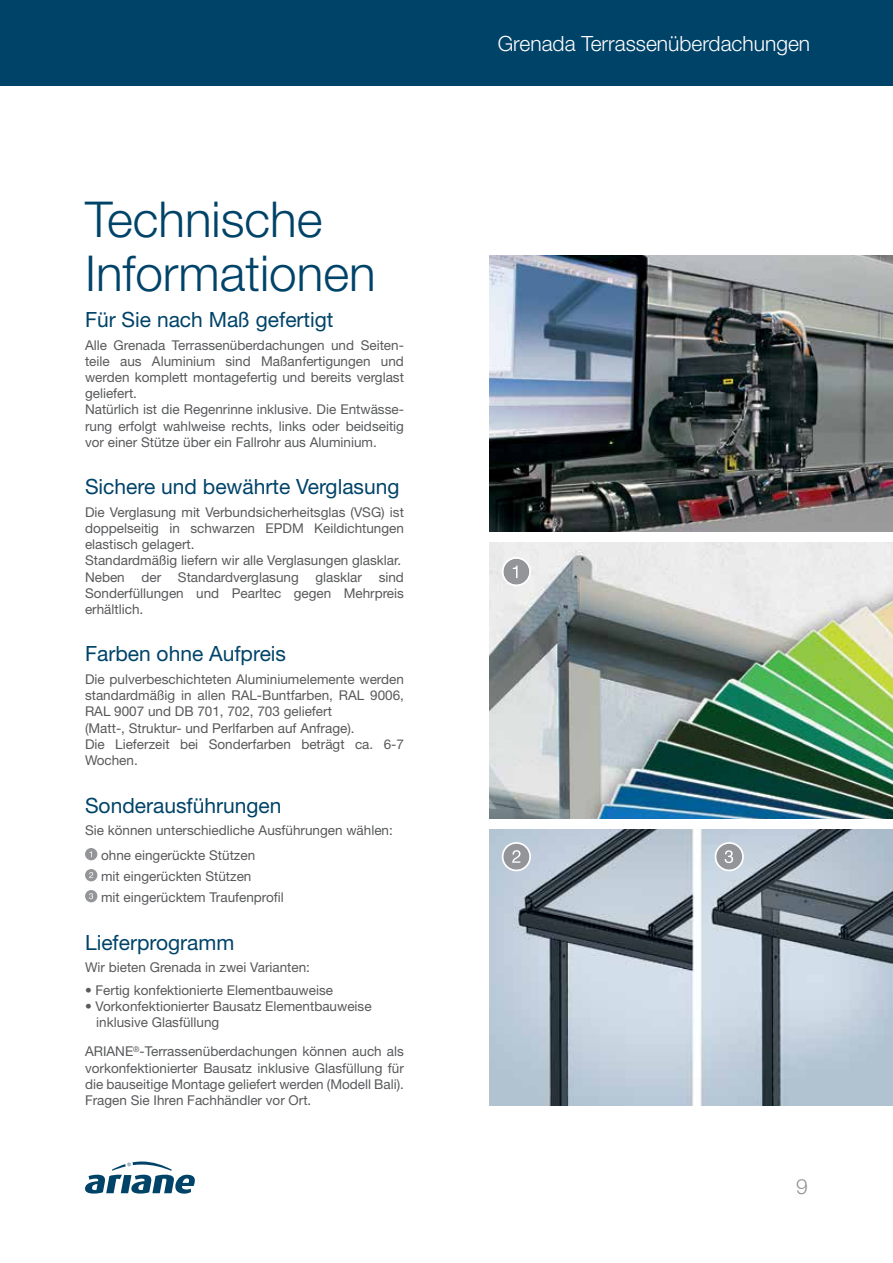
<style>
.page{position:relative;width:893px;height:1263px;background:#fff}
.page>*{position:absolute;margin:0;border:0;box-sizing:border-box;transform-origin:0 0}
.t1{font:300 49.5px/54px "Helvetica Neue LT";color:#004369}
.t2{font:21px "Helvetica Neue LT";color:#004369}
.t3{font:300 21px "Helvetica Neue LT";color:#fff}
.t4{font:300 21px "Helvetica Neue LT";color:#939598}
.t5{font:13.5px/16.2px "Helvetica Neue LT";color:#58595b}
</style>
<div class="page">
<svg style="left:0;top:0;width:1px;height:86px"></svg>
<svg style="left:85px;top:1161px;width:110px;height:33px"></svg>
<div style="left:1px;top:0;width:892px;height:86px;background:#004369"></div>
<img style="left:489px;top:255px;width:404px;height:276px">
<img style="left:489px;top:829px;width:404px;height:277px">
<img style="left:489px;top:542px;width:404px;height:277px">
<div style="left:85px;top:848px;width:12px;height:12px;background:#939598;border-radius:50%"></div>
<div style="left:85px;top:869px;width:12px;height:12px;background:#939598;border-radius:50%"></div>
<svg style="left:89px;top:872px;width:4px;height:6px"></svg>
<div style="left:85px;top:890px;width:12px;height:12px;background:#939598;border-radius:50%"></div>
<svg style="left:89px;top:893px;width:4px;height:6px"></svg>
<svg style="left:502px;top:557px;width:29px;height:29px"></svg>
<svg style="left:502px;top:842px;width:29px;height:29px"></svg>
<svg style="left:715px;top:842px;width:29px;height:29px"></svg>
<h1 class="t1" style="left:85px;top:192px;width:292px">Technische<br>Informationen</h1>
<h2 class="t2" style="left:85px;top:307px;width:250px">Für Sie nach Maß gefertigt</h2>
<p class="t5" style="left:85px;top:336px;width:320px">Alle Grenada Terrassenüberdachungen und Seiten&shy;teile aus Aluminium sind Maßanfertigungen und werden komplett montagefertig und bereits verglast geliefert.<br>Natürlich ist die Regenrinne inklusive. Die Entwässe&shy;rung erfolgt wahlweise rechts, links oder beidseitig vor einer Stütze über ein Fallrohr aus Aluminium.</p>
<h2 class="t2" style="left:85px;top:474px;width:316px">Sichere und bewährte Verglasung</h2>
<p class="t5" style="left:85px;top:504px;width:320px">Die Verglasung mit Verbundsicherheitsglas (VSG) ist doppelseitig in schwarzen EPDM Keildichtungen elastisch gelagert.<br>Standardmäßig liefern wir alle Verglasungen glasklar.<br>Neben der Standardverglasung glasklar sind Sonderfüllungen und Pearltec gegen Mehrpreis erhältlich.</p>
<h2 class="t2" style="left:85px;top:641px;width:203px">Farben ohne Aufpreis</h2>
<p class="t5" style="left:85px;top:671px;width:320px">Die pulverbeschichteten Aluminiumelemente werden standardmäßig in allen RAL-Buntfarben, RAL 9006, RAL 9007 und DB 701, 702, 703 geliefert<br>(Matt-, Struktur- und Perlfarben auf Anfrage).<br>Die Lieferzeit bei Sonderfarben beträgt ca. 6-7<br>Wochen.</p>
<h2 class="t2" style="left:85px;top:792px;width:198px">Sonderausführungen</h2>
<p class="t5" style="left:101px;top:817px;width:293px;line-height:25.2px;text-indent:-16px">Sie können unterschiedliche Ausführungen wählen: ohne eingerückte Stützen</p>
<p class="t5" style="left:101px;top:866px;width:184px;line-height:21px">mit eingerückten Stützen<br>mit eingerücktem Traufenprofi l</p>
<h2 class="t2" style="left:85px;top:930px;width:151px">Lieferprogramm</h2>
<p class="t5" style="left:85px;top:959px;width:227px">Wir bieten Grenada in zwei Varianten:</p>
<p class="t5" style="left:85px;top:982px;width:250px">• Fertig konfektionierte Elementbauweise</p>
<p class="t5" style="left:96px;top:998px;width:277px;text-indent:-11px">• Vorkonfektionierter Bausatz Elementbauweise inklusive Glasfüllung</p>
<p class="t5" style="left:85px;top:1043px;width:320px;text-align:justify">ARIANE<sup>®</sup>-Terrassenüberdachungen können auch als vorkonfektionierter Bausatz inklusive Glasfüllung für die bauseitige Montage geliefert werden (Modell Bali).<br>Fragen Sie Ihren Fachhändler vor Ort.</p>
<h2 class="t3" style="left:498px;top:31px;width:314px">Grenada Terrassenüberdachungen</h2>
<h2 class="t4" style="left:796px;top:1174px;width:13px">9</h2>
</div>
